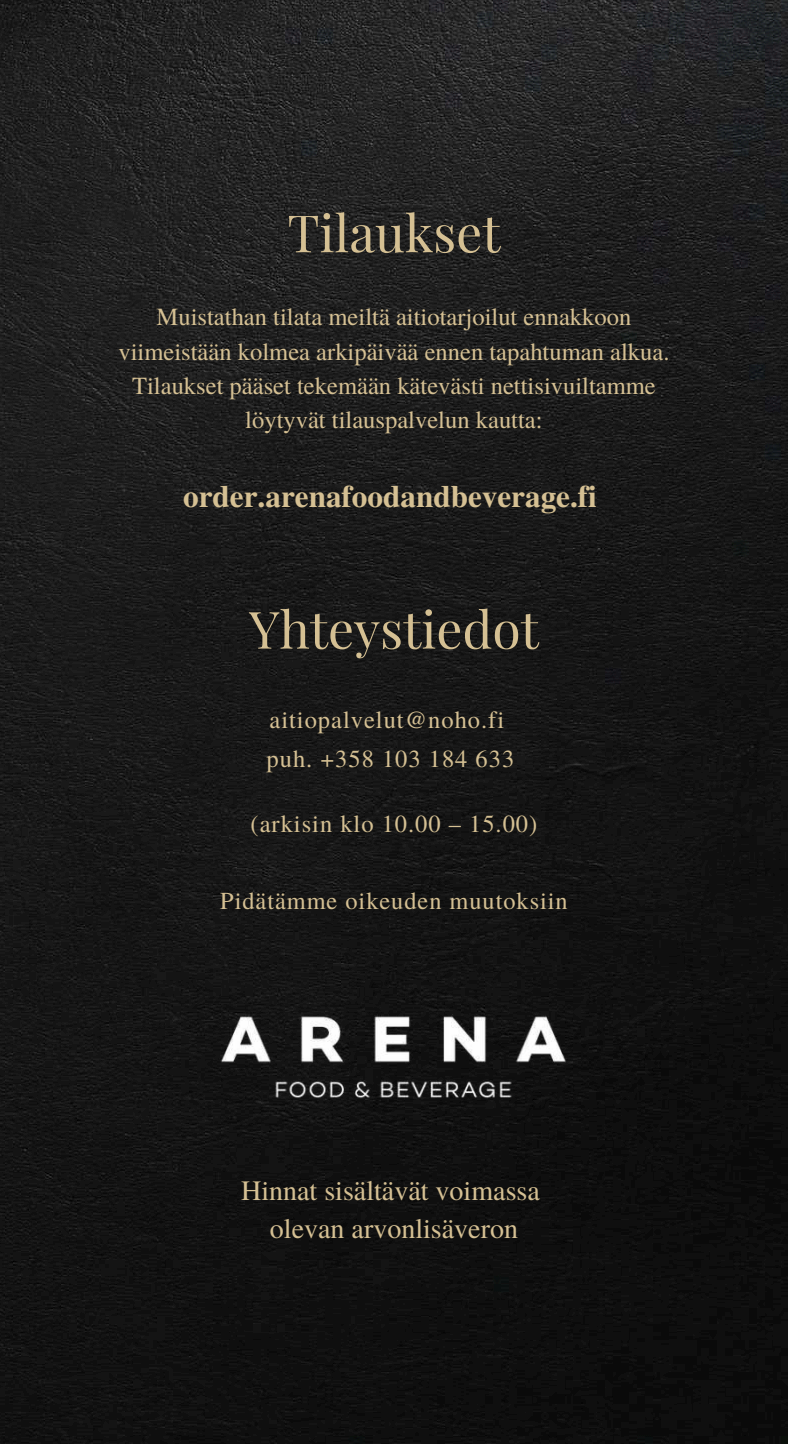
<style>
.page{position:relative;width:788px;height:1444px;background:#fff}
.page>*{position:absolute;margin:0;border:0;box-sizing:border-box;transform-origin:0 0}
.t1{font:51.45px "Playfair Display";color:#d5c093}
.t2{font:700 31.15px "Te X Gyre Termes";color:#d5c093}
.t3{font:28px/38.1px "Te X Gyre Termes";color:#d5c093;text-align:center}
.t4{font:24.5px/34.1px "Te X Gyre Termes";color:#d5c093;text-align:center}
.t5{font:24.5px/38.9px "Te X Gyre Termes";letter-spacing:.04em;color:#d5c093}
.t6{font:24.32px "Te X Gyre Termes";letter-spacing:.04em;color:#d5c093}
</style>
<div class="page">
<img style="left:0;top:0;width:788px;height:1443px">
<img style="left:220px;top:1014px;width:348px;height:85px">
<h1 class="t1" style="left:287px;top:193px;width:214px">Tilaukset</h1>
<p class="t4" style="left:118px;top:299px;width:552px">Muistathan tilata meiltä aitiotarjoilut ennakkoon viimeistään kolmea arkipäivää ennen tapahtuman alkua.<br>Tilaukset pääset tekemään kätevästi nettisivuiltamme löytyvät tilauspalvelun kautta:</p>
<p class="t2" style="left:183px;top:473px;width:415px">order.arenafoodandbeverage.fi</p>
<h1 class="t1" style="left:249px;top:589px;width:291px">Yhteystiedot</h1>
<p class="t5" style="left:266px;top:699px;width:249px">aitiopalvelut@noho.fi puh. +358 103 184 633</p>
<p class="t5" style="left:250px;top:803px;width:288px">(arkisin klo 10.00 – 15.00)</p>
<p class="t6" style="left:220px;top:883px;width:349px">Pidätämme oikeuden muutoksiin</p>
<p class="t3" style="left:241px;top:1170px;width:300px">Hinnat sisältävät voimassa olevan arvonlisäveron</p>
</div>
